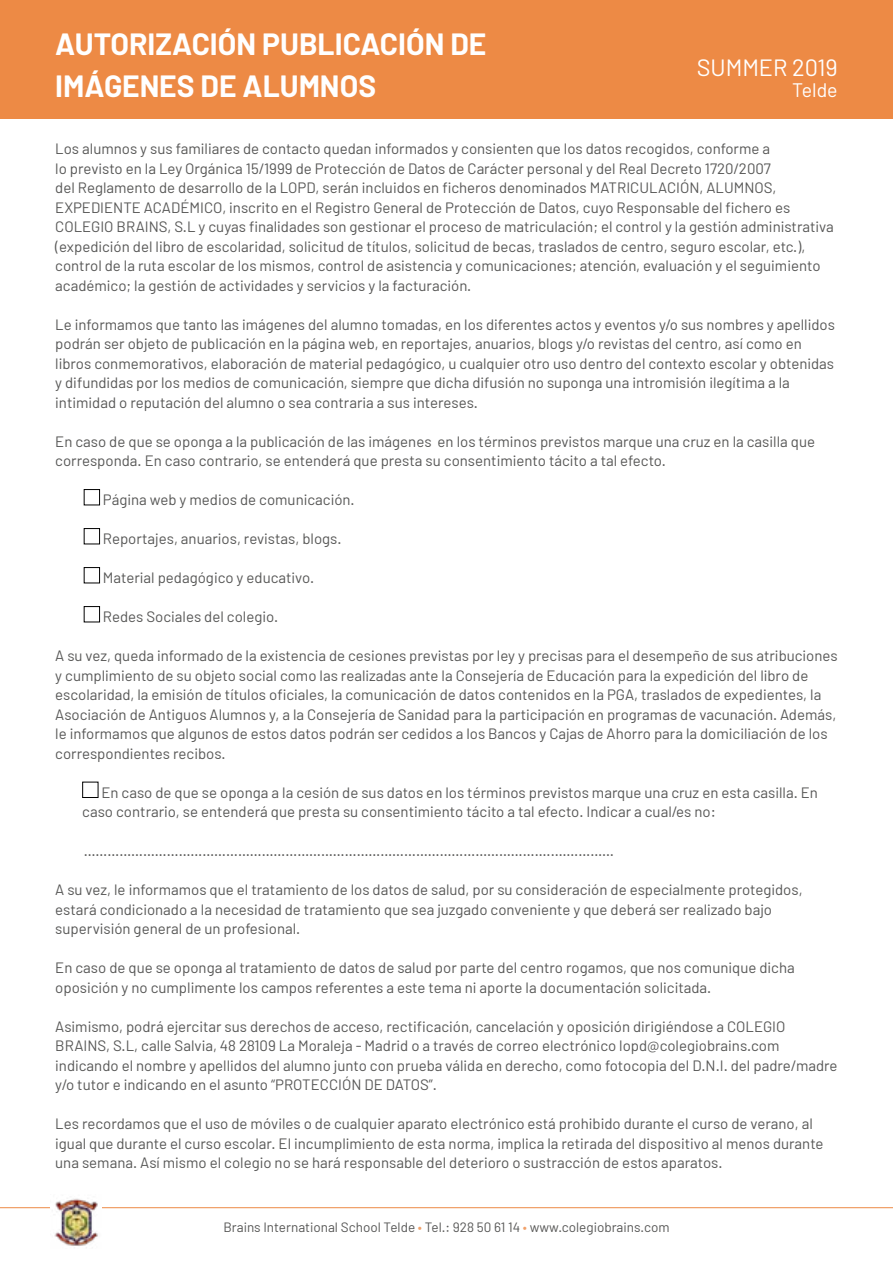
<style>
.page{position:relative;width:893px;height:1263px;background:#fff}
.page>*{position:absolute;margin:0;border:0;box-sizing:border-box;transform-origin:0 0}
.t1{font:700 30px/42px "Barlow";color:#fff}
.t2{font:23.55px "Barlow";color:#fff}
.t3{font:19.5px "Barlow";color:#fff}
.t4{font:15px/19.5px "Barlow";color:#575756}
.t5{font:13.5px "Barlow";color:#575756}
.s1{color:#f1a16a}
</style>
<div class="page">
<hr style="left:0;top:1207px;width:893px;height:1px;background:#ed8a45">
<div style="left:0;top:0;width:893px;height:118px;background:#ed8a45"></div>
<div style="left:84px;top:489px;width:16px;height:16px;border:1px solid #000"></div>
<div style="left:84px;top:528px;width:16px;height:16px;border:1px solid #000"></div>
<div style="left:84px;top:567px;width:16px;height:16px;border:1px solid #000"></div>
<div style="left:84px;top:606px;width:16px;height:16px;border:1px solid #000"></div>
<div style="left:82px;top:782px;width:16px;height:16px;border:1px solid #000"></div>
<img style="left:50px;top:1198px;width:52px;height:48px">
<h1 class="t1" style="left:55px;top:23px;width:433px">AUTORIZACIÓN PUBLICACIÓN DE<br>IMÁGENES DE ALUMNOS</h1>
<h2 class="t2" style="left:697px;top:53px;width:142px">SUMMER 2019</h2>
<h3 class="t3" style="left:792px;top:78px;width:47px">Telde</h3>
<p class="t4" style="left:55px;top:139px;width:780px">Los alumnos y sus familiares de contacto quedan informados y consienten que los datos recogidos, conforme a<br>lo previsto en la Ley Orgánica 15/1999 de Protección de Datos de Carácter personal y del Real Decreto 1720/2007<br>del Reglamento de desarrollo de la LOPD, serán incluidos en ficheros denominados MATRICULACIÓN, ALUMNOS, EXPEDIENTE ACADÉMICO, inscrito en el Registro General de Protección de Datos, cuyo Responsable del fichero es COLEGIO BRAINS, S.L y cuyas finalidades son gestionar el proceso de matriculación; el control y la gestión administrativa (expedición del libro de escolaridad, solicitud de títulos, solicitud de becas, traslados de centro, seguro escolar, etc.), control de la ruta escolar de los mismos, control de asistencia y comunicaciones; atención, evaluación y el seguimiento académico; la gestión de actividades y servicios y la facturación.</p>
<p class="t4" style="left:55px;top:314px;width:781px">Le informamos que tanto las imágenes del alumno tomadas, en los diferentes actos y eventos y/o sus nombres y apellidos podrán ser objeto de publicación en la página web, en reportajes, anuarios, blogs y/o revistas del centro, así como en libros conmemorativos, elaboración de material pedagógico, u cualquier otro uso dentro del contexto escolar y obtenidas y difundidas por los medios de comunicación, siempre que dicha difusión no suponga una intromisión ilegítima a la intimidad o reputación del alumno o sea contraria a sus intereses.</p>
<p class="t4" style="left:55px;top:431px;width:761px">En caso de que se oponga a la publicación de las imágenes en los términos previstos marque una cruz en la casilla que corresponda. En caso contrario, se entenderá que presta su consentimiento tácito a tal efecto.</p>
<p class="t4" style="left:103px;top:490px;width:253px">Página web y medios de comunicación.</p>
<p class="t4" style="left:103px;top:529px;width:240px">Reportajes, anuarios, revistas, blogs.</p>
<p class="t4" style="left:103px;top:568px;width:213px">Material pedagógico y educativo.</p>
<p class="t4" style="left:103px;top:607px;width:177px">Redes Sociales del colegio.</p>
<p class="t4" style="left:55px;top:646px;width:784px">A su vez, queda informado de la existencia de cesiones previstas por ley y precisas para el desempeño de sus atribuciones y cumplimiento de su objeto social como las realizadas ante la Consejería de Educación para la expedición del libro de escolaridad, la emisión de títulos oficiales, la comunicación de datos contenidos en la PGA, traslados de expedientes, la Asociación de Antiguos Alumnos y, a la Consejería de Sanidad para la participación en programas de vacunación. Además, le informamos que algunos de estos datos podrán ser cedidos a los Bancos y Cajas de Ahorro para la domiciliación de los correspondientes recibos.</p>
<p class="t4" style="left:82px;top:782px;width:737px;text-indent:19px">En caso de que se oponga a la cesión de sus datos en los términos previstos marque una cruz en esta casilla. En caso contrario, se entenderá que presta su consentimiento tácito a tal efecto. Indicar a cual/es no:</p>
<p class="t4" style="left:84px;top:841px;width:532px">………………………………………………………………………………………………………..……………</p>
<p class="t4" style="left:55px;top:880px;width:749px">A su vez, le informamos que el tratamiento de los datos de salud, por su consideración de especialmente protegidos, estará condicionado a la necesidad de tratamiento que sea juzgado conveniente y que deberá ser realizado bajo supervisión general de un profesional.</p>
<p class="t4" style="left:55px;top:958px;width:741px">En caso de que se oponga al tratamiento de datos de salud por parte del centro rogamos, que nos comunique dicha oposición y no cumplimente los campos referentes a este tema ni aporte la documentación solicitada.</p>
<p class="t4" style="left:55px;top:1016px;width:784px">Asimismo, podrá ejercitar sus derechos de acceso, rectificación, cancelación y oposición dirigiéndose a COLEGIO BRAINS, S.L, calle Salvia, 48 28109 La Moraleja - Madrid o a través de correo electrónico lopd@colegiobrains.com indicando el nombre y apellidos del alumno junto con prueba válida en derecho, como fotocopia del D.N.I. del padre/madre y/o tutor e indicando en el asunto “PROTECCIÓN DE DATOS”.</p>
<p class="t4" style="left:55px;top:1114px;width:770px">Les recordamos que el uso de móviles o de cualquier aparato electrónico está prohibido durante el curso de verano, al igual que durante el curso escolar. El incumplimiento de esta norma, implica la retirada del dispositivo al menos durante una semana. Así mismo el colegio no se hará responsable del deterioro o sustracción de estos aparatos.</p>
<p class="t5" style="left:223px;top:1218px;width:448px">Brains International School Telde <span class="s1">•</span> Tel.: 928 50 61 14 <span class="s1">•</span> www.colegiobrains.com</p>
</div>
